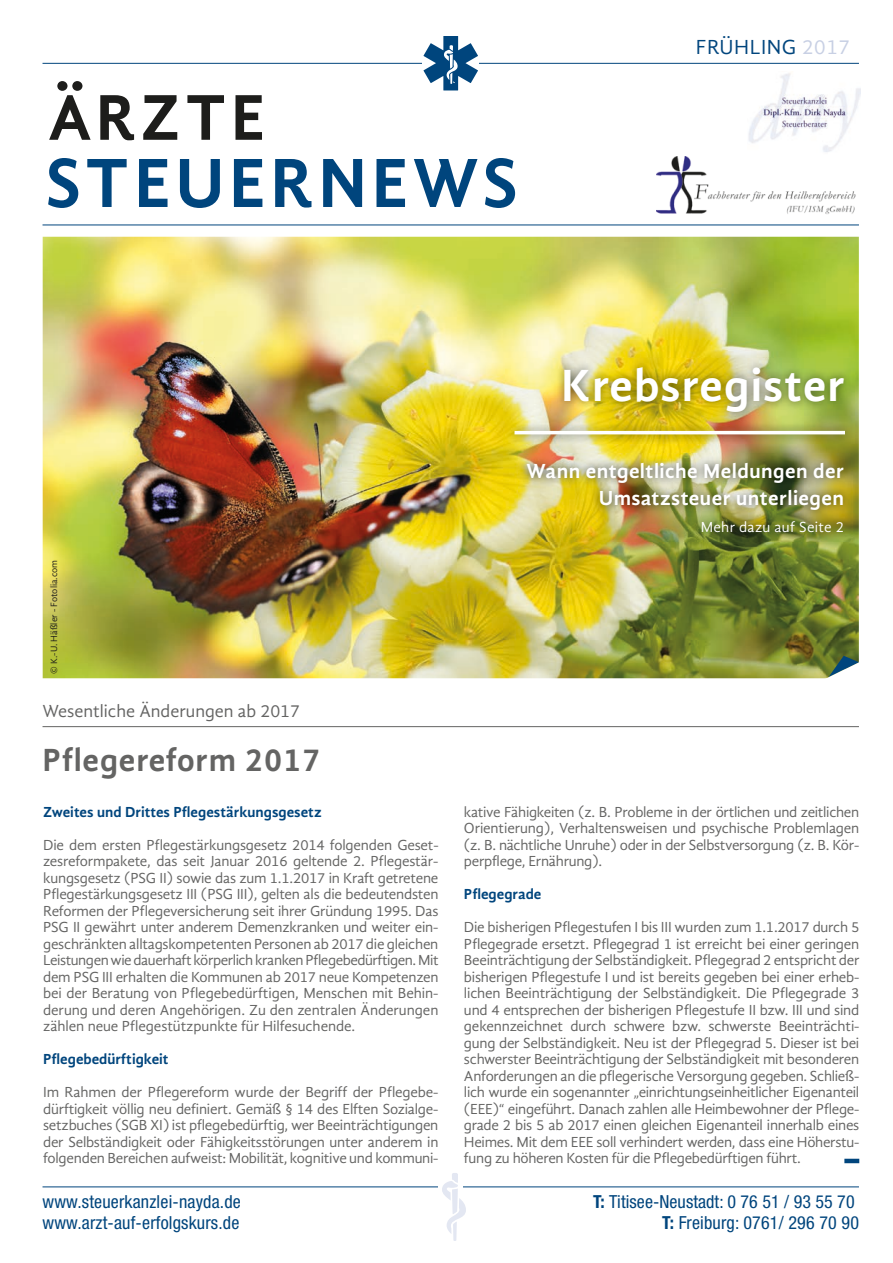
<style>
.page{position:relative;width:893px;height:1263px;background:#fff}
.page>*{position:absolute;margin:0;border:0;box-sizing:border-box;transform-origin:0 0}
.t1{font:700 71.55px "Gandhi Sans";letter-spacing:.055em;color:#00457d}
.t2{font:700 66.6px "Gandhi Sans";letter-spacing:.055em;color:#1d1d1b}
.t3{font:700 46.5px "Gandhi Sans";letter-spacing:.025em;color:#fff}
.t4{font:700 33px "Gandhi Sans";letter-spacing:.025em;color:#646463}
.t5{font:700 21px/27px "Gandhi Sans";letter-spacing:.02em;color:#fff;text-align:right}
.t6{font:21px "Gandhi Sans";letter-spacing:.025em;color:#00457d}
.t7{font:condensed 18px "Helvetica Neue LT Std";letter-spacing:.01em;color:#00457d}
.t8{font:18px "Gandhi Sans";color:#646463}
.t9{font:15px/16.5px "Gandhi Sans";letter-spacing:-.02em;color:#646463;text-align:justify}
.t10{font:700 15px "Gandhi Sans";color:#00457d}
.t11{font:15px "Gandhi Sans";letter-spacing:.02em;color:#fff}
.t12{font:9.45px "Gandhi Sans";color:#1d1d1b}
.s1{color:#c8d0e4}
.s2{font-weight:700}
</style>
<div class="page">
<img style="left:43px;top:237px;width:816px;height:441px">
<hr style="left:844px;top:1159px;width:15px;height:4px;background:#00457d">
<hr style="left:43px;top:726px;width:816px;height:1px;background:#646463">
<img style="left:505px;top:358px;width:349px;height:86px">
<hr style="left:514px;top:431px;width:331px;height:3px;background:#fff">
<img style="left:518px;top:454px;width:334px;height:87px">
<svg style="left:825px;top:656px;width:34px;height:23px"></svg>
<img style="left:748px;top:73px;width:112px;height:79px">
<img style="left:656px;top:156px;width:200px;height:58px">
<hr style="left:43px;top:1186px;width:816px;height:1px;background:#00457d">
<hr style="left:43px;top:224px;width:816px;height:1px;background:#00457d">
<hr style="left:43px;top:63px;width:816px;height:1px;background:#00457d">
<div style="left:438px;top:1185px;width:25px;height:5px;background:#fff"></div>
<svg style="left:442px;top:1173px;width:24px;height:68px"></svg>
<div style="left:422px;top:57px;width:57px;height:13px;background:#fff"></div>
<svg style="left:423px;top:36px;width:55px;height:54px"></svg>
<h2 class="t2" style="left:48px;top:79px;width:219px">ÄRZTE</h2>
<h1 class="t1" style="left:46px;top:142px;width:473px">STEUERNEWS</h1>
<h3 class="t6" style="left:696px;top:35px;width:155px">FRÜHLING <span class="s1">2017</span></h3>
<p class="t12" style="left:49px;top:674px;width:115px;rotate:-90deg">© K.-U. Häßler - Fotolia.com</p>
<p class="t8" style="left:43px;top:701px;width:259px">Wesentliche Änderungen ab 2017</p>
<h3 class="t4" style="left:43px;top:741px;width:279px">Pflegereform 2017</h3>
<h3 class="t3" style="left:561px;top:358px;width:285px">Krebsregister</h3>
<h3 class="t5" style="left:526px;top:457px;width:319px">Wann entgeltliche Meldungen der<br>Umsatzsteuer unterliegen</h3>
<p class="t11" style="left:701px;top:518px;width:145px">Mehr dazu auf Seite 2</p>
<p class="t10" style="left:43px;top:803px;width:280px">Zweites und Drittes Pflegestärkungsgesetz</p>
<p class="t9" style="left:43px;top:836px;width:397px">Die dem ersten Pflegestärkungsgesetz 2014 folgenden Geset&shy;zesreformpakete, das seit Januar 2016 geltende 2. Pflegestär&shy;kungsgesetz (PSG II) sowie das zum 1.1.2017 in Kraft getretene Pflegestärkungsgesetz III (PSG III), gelten als die bedeutendsten Reformen der Pflegeversicherung seit ihrer Gründung 1995. Das PSG II gewährt unter anderem Demenzkranken und weiter ein&shy;geschränkten alltagskompetenten Personen ab 2017 die gleichen Leistungen wie dauerhaft körperlich kranken Pflegebedürftigen. Mit dem PSG III erhalten die Kommunen ab 2017 neue Kompetenzen bei der Beratung von Pflegebedürftigen, Menschen mit Behin&shy;derung und deren Angehörigen. Zu den zentralen Änderungen zählen neue Pflegestützpunkte für Hilfesuchende.</p>
<p class="t10" style="left:43px;top:1050px;width:127px">Pflegebedürftigkeit</p>
<p class="t9" style="left:43px;top:1084px;width:397px">Im Rahmen der Pflegereform wurde der Begriff der Pflegebe&shy;dürftigkeit völlig neu definiert. Gemäß § 14 des Elften Sozialge&shy;setzbuches (SGB XI) ist pflegebedürftig, wer Beeinträchtigungen der Selbständigkeit oder Fähigkeitsstörungen unter anderem in folgenden Bereichen aufweist: Mobilität, kognitive und kommuni-</p>
<p class="t9" style="left:464px;top:803px;width:397px">kative Fähigkeiten (z. B. Probleme in der örtlichen und zeitlichen Orientierung), Verhaltensweisen und psychische Problemlagen (z. B. nächtliche Unruhe) oder in der Selbstversorgung (z. B. Kör&shy;perpflege, Ernährung).</p>
<p class="t10" style="left:464px;top:885px;width:79px">Pflegegrade</p>
<p class="t9" style="left:464px;top:919px;width:397px">Die bisherigen Pflegestufen I bis III wurden zum 1.1.2017 durch 5<br>Pflegegrade ersetzt. Pflegegrad 1 ist erreicht bei einer geringen Beeinträchtigung der Selbständigkeit. Pflegegrad 2 entspricht der bisherigen Pflegestufe I und ist bereits gegeben bei einer erheb&shy;lichen Beeinträchtigung der Selbständigkeit. Die Pflegegrade 3 und 4 entsprechen der bisherigen Pflegestufe II bzw. III und sind gekennzeichnet durch schwere bzw. schwerste Beeinträchti&shy;gung der Selbständigkeit. Neu ist der Pflegegrad 5. Dieser ist bei schwerster Beeinträchtigung der Selbständigkeit mit besonderen Anforderungen an die pflegerische Versorgung gegeben. Schließ&shy;lich wurde ein sogenannter „einrichtungseinheitlicher Eigenanteil (EEE)“ eingeführt. Danach zahlen alle Heimbewohner der Pflege&shy;grade 2 bis 5 ab 2017 einen gleichen Eigenanteil innerhalb eines Heimes. Mit dem EEE soll verhindert werden, dass eine Höherstu&shy;fung zu höheren Kosten für die Pflegebedürftigen führt.</p>
<p class="t7" style="left:43px;top:1191px;width:200px">www.steuerkanzlei-nayda.de</p>
<p class="t7" style="left:593px;top:1191px;width:263px"><span class="s2">T:</span> Titisee-Neustadt: 0 76 51 / 93 55 70</p>
<p class="t7" style="left:43px;top:1212px;width:198px">www.arzt-auf-erfolgskurs.de</p>
<p class="t7" style="left:662px;top:1212px;width:198px"><span class="s2">T:</span> Freiburg: 0761/ 296 70 90</p>
</div>
